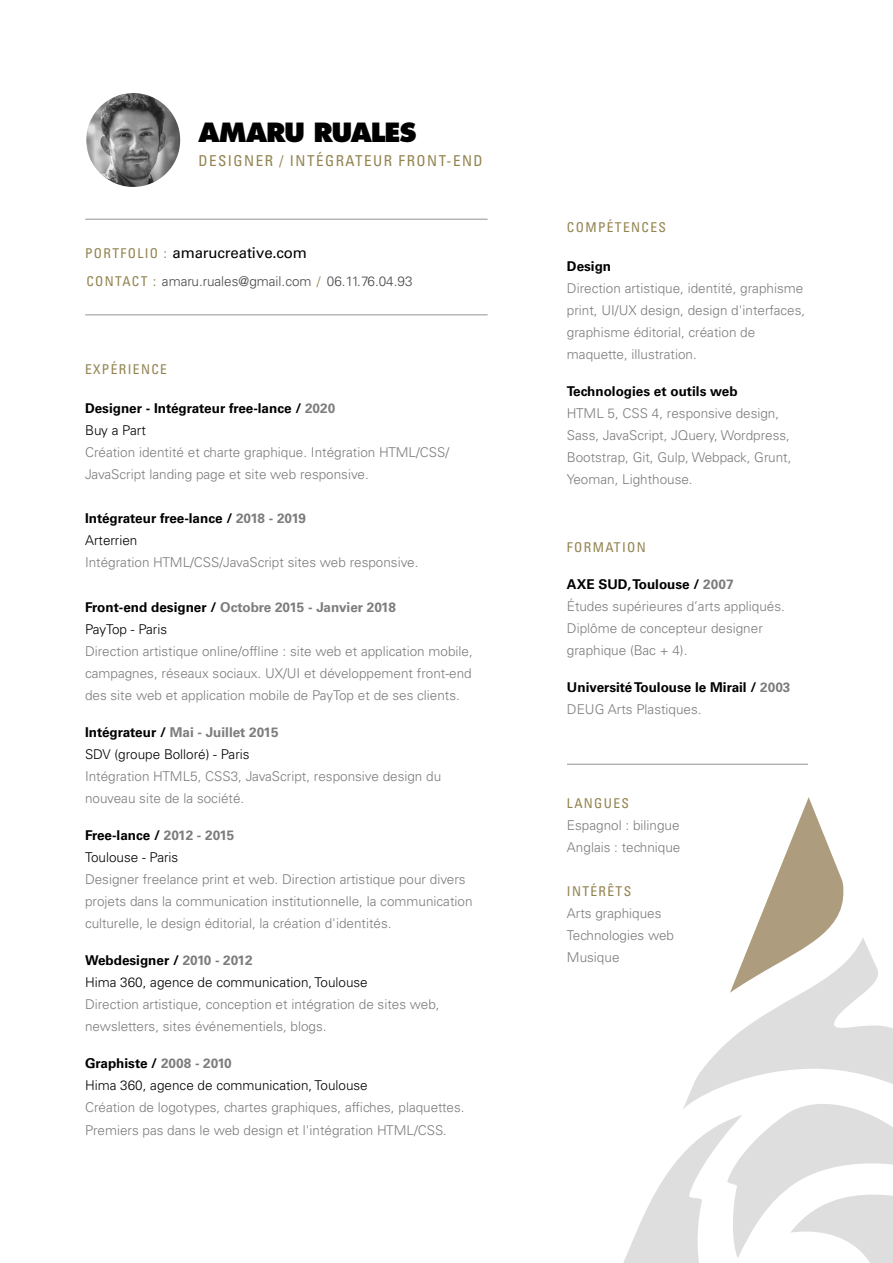
<style>
.page{position:relative;width:893px;height:1263px;background:#fff}
.page>*{position:absolute;margin:0;border:0;box-sizing:border-box;transform-origin:0 0}
.t1{font:800 25.8px "Futura Std";letter-spacing:-.045em;color:#000}
.t2{font:condensed 15px "Univers LT Std";letter-spacing:.1em;color:#928450}
.t3{font:15px "Univers LT Std";letter-spacing:-.01em;color:#000}
.t4{font:300 13.5px/22px "Univers LT Std";color:#7c7c7c}
.t5{font:300 13.5px/22px "Univers LT Std";color:#000}
.t6{font:700 13.5px/22px "Univers LT Std";color:#000}
.t7{font:700 13.5px/22px "Univers LT Std";color:#7c7c7c}
.t8{font:300 13.5px "Univers LT Std";color:#484848}
.t9{font:condensed 13.5px "Univers LT Std";letter-spacing:.1em;color:#928450}
.s1{font-stretch:condensed;font-size:13.5px;color:#928450}
.s2{font-weight:400;font-stretch:condensed;color:#928450}
.s3{color:#928450}
.s4{color:#7c7c7c}
.s5{font-weight:300}
.s6{color:#000}
.s7{font-weight:300;color:#000}
.s8{font-weight:700}
.s9{font-weight:700;color:#7c7c7c}
.s10{font-weight:700;color:#000}
.s11{font-weight:300;color:#7c7c7c}
</style>
<div class="page">
<hr style="left:85px;top:315px;width:403px;height:1px;background:#939393">
<hr style="left:567px;top:764px;width:241px;height:1px;background:#939393">
<img style="left:86px;top:93px;width:94px;height:94px;border-radius:47px">
<svg style="left:623px;top:797px;width:270px;height:466px"></svg>
<hr style="left:85px;top:219px;width:403px;height:1px;background:#939393">
<h1 class="t1" style="left:198px;top:116px;width:220px">AMARU RUALES</h1>
<p class="t2" style="left:198px;top:151px;width:286px">DESIGNER / INTÉGRATEUR FRONT-END</p>
<p class="t3" style="left:85px;top:244px;width:224px"><span class="s1">PORTFOLIO :</span> amarucreative.com</p>
<p class="t8" style="left:86px;top:273px;width:328px"><span class="s2">CONTACT :</span> amaru.ruales@gmail.com <span class="s3">/</span> 06.11.76.04.93</p>
<p class="t9" style="left:85px;top:360px;width:83px">EXPÉRIENCE</p>
<p class="t6" style="left:85px;top:397px;width:252px">Designer - Intégrateur free-lance / <span class="s4">2020<br></span><span class="s5">Buy a Part</span></p>
<p class="t4" style="left:85px;top:441px;width:366px">Création identité et charte graphique. Intégration HTML/CSS/<br>JavaScript landing page et site web responsive.</p>
<p class="t6" style="left:85px;top:508px;width:223px">Intégrateur free-lance / <span class="s4">2018 - 2019<br></span><span class="s5">Arterrien</span></p>
<p class="t4" style="left:85px;top:552px;width:335px">Intégration HTML/CSS/JavaScript sites web responsive.</p>
<p class="t7" style="left:85px;top:596px;width:312px"><span class="s6">Front-end designer /</span> Octobre 2015 - Janvier 2018<br><span class="s7">PayTop - Paris</span></p>
<p class="t4" style="left:85px;top:640px;width:389px;text-align:justify">Direction artistique online/offline : site web et application mobile, campagnes, réseaux sociaux. UX/UI et développement front-end des site web et application mobile de PayTop et de ses clients.</p>
<p class="t5" style="left:85px;top:721px;width:195px"><span class="s8">Intégrateur /</span> <span class="s9">Mai - Juillet 2015<br></span>SDV (groupe Bolloré) - Paris</p>
<p class="t4" style="left:85px;top:765px;width:358px">Intégration HTML5, CSS3, JavaScript, responsive design du nouveau site de la société.</p>
<p class="t5" style="left:85px;top:824px;width:151px"><span class="s8">Free-lance /</span> <span class="s9">2012 - 2015<br></span>Toulouse - Paris</p>
<p class="t4" style="left:85px;top:868px;width:389px">Designer freelance print et web. Direction artistique pour divers projets dans la communication institutionnelle, la communication culturelle, le design éditorial, la création d'identités.</p>
<p class="t5" style="left:85px;top:949px;width:284px"><span class="s8">Webdesigner /</span> <span class="s9">2010 - 2012<br></span>Hima 360, agence de communication, Toulouse</p>
<p class="t4" style="left:85px;top:993px;width:356px">Direction artistique, conception et intégration de sites web, newsletters, sites événementiels, blogs.</p>
<p class="t5" style="left:85px;top:1052px;width:284px"><span class="s8">Graphiste /</span> <span class="s9">2008 - 2010<br></span>Hima 360, agence de communication, Toulouse</p>
<p class="t4" style="left:85px;top:1097px;width:381px">Création de logotypes, chartes graphiques, affiches, plaquettes.<br>Premiers pas dans le web design et l'intégration HTML/CSS.</p>
<p class="t9" style="left:567px;top:218px;width:101px">COMPÉTENCES</p>
<p class="t6" style="left:567px;top:255px;width:46px">Design</p>
<p class="t4" style="left:567px;top:277px;width:240px">Direction artistique, identité, graphisme print, UI/UX design, design d'interfaces, graphisme éditorial, création de maquette, illustration.</p>
<p class="t6" style="left:567px;top:380px;width:172px">Technologies et outils web</p>
<p class="t4" style="left:567px;top:402px;width:226px">HTML 5, CSS 4, responsive design, Sass, JavaScript, JQuery, Wordpress, Bootstrap, Git, Gulp, Webpack, Grunt, Yeoman, Lighthouse.</p>
<p class="t9" style="left:567px;top:538px;width:80px">FORMATION</p>
<p class="t4" style="left:567px;top:573px;width:219px"><span class="s10">AXE SUD, Toulouse /</span> <span class="s8">2007<br></span>Études supérieures d’arts appliqués.<br>Diplôme de concepteur designer graphique (Bac + 4).</p>
<p class="t6" style="left:567px;top:676px;width:225px">Université Toulouse le Mirail / <span class="s4">2003<br></span><span class="s11">DEUG Arts Plastiques.</span></p>
<p class="t9" style="left:567px;top:794px;width:64px">LANGUES</p>
<p class="t4" style="left:567px;top:814px;width:115px">Espagnol : bilingue<br>Anglais : technique</p>
<p class="t9" style="left:567px;top:883px;width:66px">INTÉRÊTS</p>
<p class="t4" style="left:567px;top:902px;width:109px">Arts graphiques<br>Technologies web<br>Musique</p>
</div>
